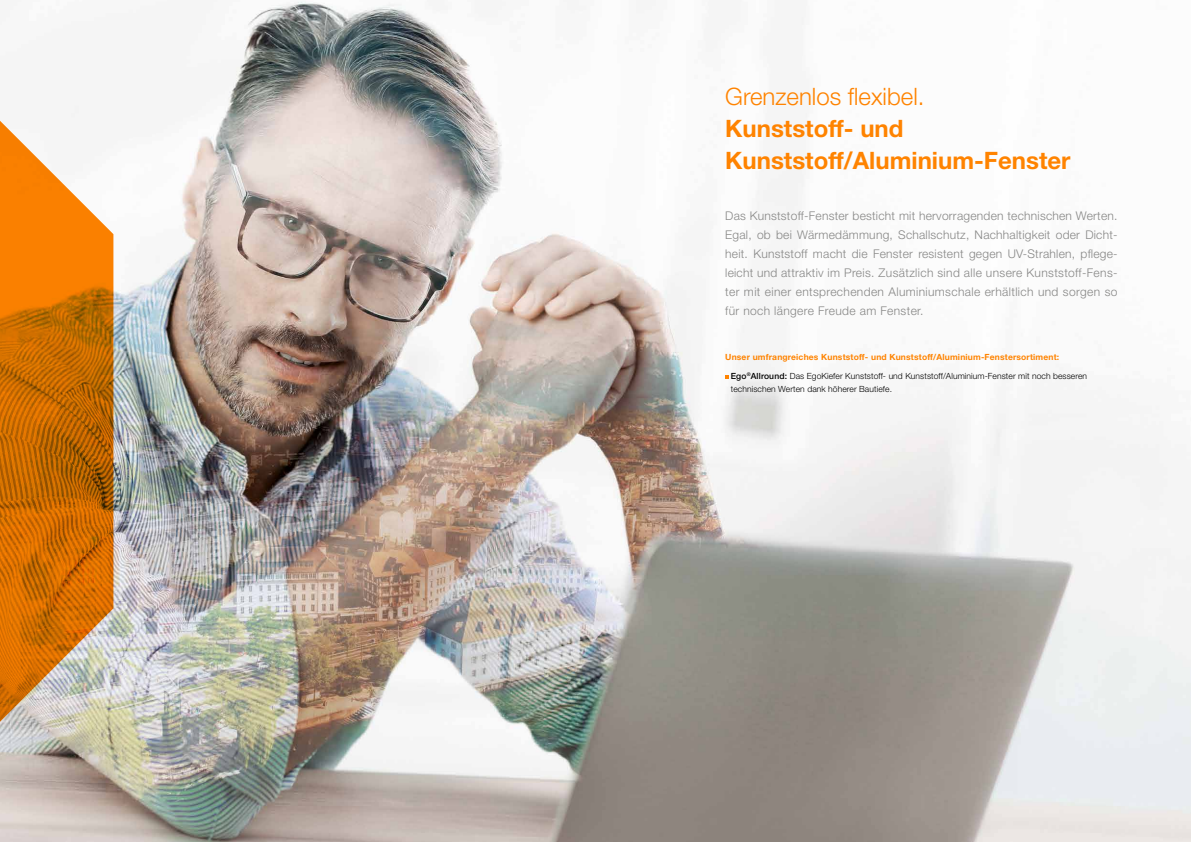
<style>
.page{position:relative;width:1191px;height:842px;background:#fff}
.page>*{position:absolute;margin:0;border:0;box-sizing:border-box;transform-origin:0 0}
.t1{font:700 24px/31.9px "Helvetica Neue LT Std";color:#ff8300}
.t2{font:300 24px "Helvetica Neue LT Std";color:#ff8300}
.t3{font:300 12px/19.1px "Helvetica Neue LT Std";letter-spacing:.03em;color:#878786;text-align:justify}
.t4{font:300 8.5px/12.8px "Helvetica Neue LT Std";letter-spacing:.01em;color:#000}
.t5{font:700 8.5px "Helvetica Neue LT Std";letter-spacing:.02em;color:#ff8300}
.s1{font-weight:500}
</style>
<div class="page">
<img style="left:0;top:1px;width:1191px;height:841px">
<svg style="left:0;top:121px;width:113px;height:601px;background:#d68429"></svg>
<h1 class="t2" style="left:725px;top:82px;width:201px">Grenzenlos flexibel.</h1>
<h1 class="t1" style="left:725px;top:112px;width:347px">Kunststoff- und<br>Kunststoff/Aluminium-Fenster</h1>
<p class="t3" style="left:725px;top:206px;width:394px">Das Kunststoff-Fenster besticht mit hervorragenden technischen Werten.<br>Egal, ob bei Wärmedämmung, Schallschutz, Nachhaltigkeit oder Dicht&shy;heit. Kunststoff macht die Fenster resistent gegen UV-Strahlen, pflege&shy;leicht und attraktiv im Preis. Zusätzlich sind alle unsere Kunststoff-Fens&shy;ter mit einer entsprechenden Aluminiumschale erhältlich und sorgen so für noch längere Freude am Fenster.</p>
<p class="t5" style="left:725px;top:352px;width:335px">Unser umfrangreiches Kunststoff- und Kunststoff/Aluminium-Fenstersortiment:</p>
<p class="t4" style="left:731px;top:370px;width:358px"><span class="s1">Ego</span><sup>®</sup><span class="s1">Allround:</span> Das EgoKiefer Kunststoff- und Kunststoff/Aluminium-Fenster mit noch besseren technischen Werten dank höherer Bautiefe.</p>
</div>
